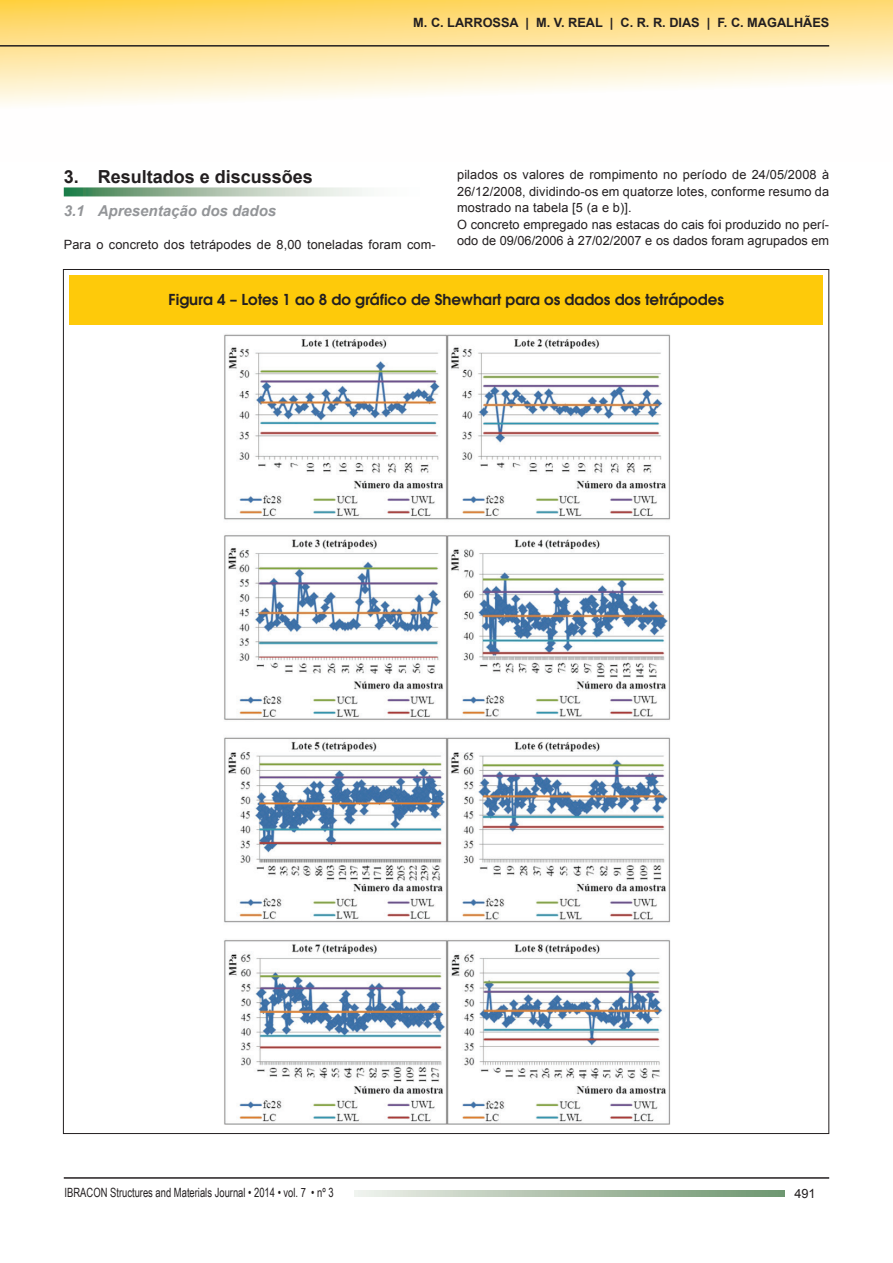
<style>
.page{position:relative;width:893px;height:1263px;background:#fff}
.page>*{position:absolute;margin:0;border:0;box-sizing:border-box;transform-origin:0 0}
.t1{font:700 18px "Arial";color:#231f20}
.t2{font:600 15px "Avant Garde";color:#231f20}
.t3{font:italic 700 15px "Arial";color:#939598}
.t4{font:12.75px/16.5px "Arial";letter-spacing:.01em;color:#231f20}
.t5{font:12.75px "Arial Narrow";color:#231f20;scale:.9 1}
.t6{font:700 12.75px "Arial";color:#231f20}
</style>
<div class="page">
<svg style="left:0;top:0;width:893px;height:105px"></svg>
<hr style="left:64px;top:1177px;width:765px;height:2px;background:#231f20">
<hr style="left:0;top:45px;width:829px;height:2px;background:#231f20">
<svg style="left:354px;top:1190px;width:431px;height:6px;background:#acc0aa"></svg>
<svg style="left:64px;top:187px;width:299px;height:9px;background:#a6c2ab"></svg>
<div style="left:70px;top:275px;width:753px;height:49px;background:#feca0a"></div>
<img style="left:224px;top:334px;width:446px;height:791px">
<p class="t6" style="left:413px;top:15px;width:418px">M. C. LARROSSA | M. V. REAL | C. R. R. DIAS | F. C. MAGALHÃES</p>
<h1 class="t1" style="left:64px;top:165px;width:251px">3. Resultados e discussões</h1>
<p class="t3" style="left:64px;top:201px;width:214px">3.1 Apresentação dos dados</p>
<p class="t4" style="left:64px;top:237px;width:373px">Para o concreto dos tetrápodes de 8,00 toneladas foram com-</p>
<p class="t4" style="left:457px;top:167px;width:374px">pilados os valores de rompimento no período de 24/05/2008 à 26/12/2008, dividindo-os em quatorze lotes, conforme resumo da mostrado na tabela [5 (a e b)].<br>O concreto empregado nas estacas do cais foi produzido no perí&shy;odo de 09/06/2006 à 27/02/2007 e os dados foram agrupados em</p>
<p class="t2" style="left:169px;top:290px;width:557px">Figura 4 – Lotes 1 ao 8 do gráfico de Shewhart para os dados dos tetrápodes</p>
<p class="t5" style="left:65px;top:1183px;width:300px">IBRACON Structures and Materials Journal • 2014 • vol. 7 • nº 3</p>
<p class="t4" style="left:794px;top:1185px;width:23px">491</p>
</div>
